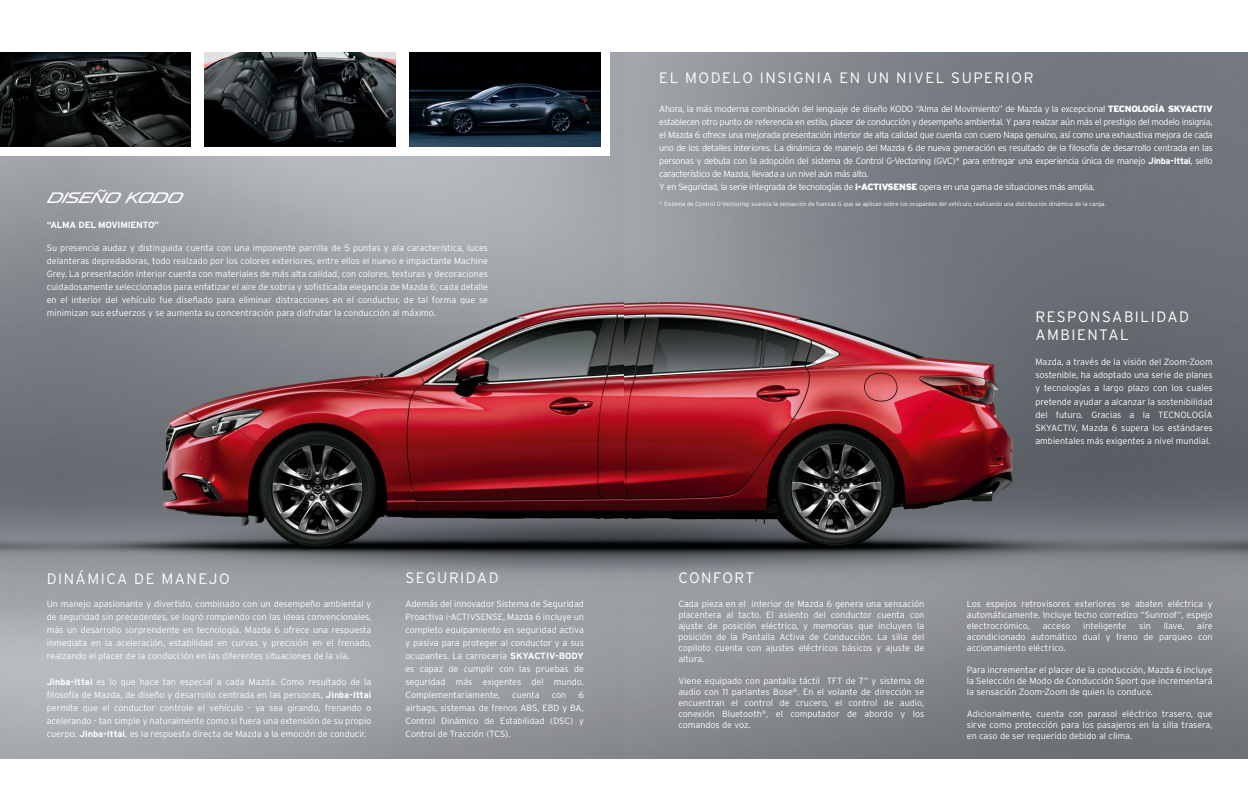
<style>
.page{position:relative;width:1248px;height:794px;background:#fff}
.page>*{position:absolute;margin:0;border:0;box-sizing:border-box;transform-origin:0 0}
.t1{font:300 15px/18px "Interstate";letter-spacing:.1em;color:#fff}
.t2{font:15px "Mazda";color:#fff}
.t3{font:300 9px/13px "Interstate";letter-spacing:-.035em;color:#fff;text-align:justify}
.t4{font:700 9px "Interstate";letter-spacing:-.025em;color:#fff}
.t5{font:300 9px "Interstate";color:#fff}
.t6{font:300 6px "Interstate";color:#fff}
.s1{font-weight:700}
.s2{font-weight:900}
</style>
<div class="page">
<img style="left:0;top:52px;width:1247px;height:706px">
<div style="left:0;top:35px;width:609px;height:121px;background:#fff"></div>
<img style="left:204px;top:52px;width:191px;height:94px">
<img style="left:0;top:52px;width:191px;height:94px">
<img style="left:409px;top:52px;width:191px;height:94px">
<h1 class="t2" style="left:49px;top:189px;width:136px">DISEÑO KODO</h1>
<p class="t4" style="left:47px;top:219px;width:114px">“ALMA DEL MOVIMIENTO”</p>
<p class="t3" style="left:47px;top:241px;width:443px">Su presencia audaz y distinguida cuenta con una imponente parrilla de 5 puntas y ala característica, luces delanteras depredadoras, todo realzado por los colores exteriores, entre ellos el nuevo e impactante Machine Grey. La presentación interior cuenta con materiales de más alta calidad, con colores, texturas y decoraciones cuidadosamente seleccionados para enfatizar el aire de sobria y sofisticada elegancia de Mazda 6; cada detalle en el interior del vehículo fue diseñado para eliminar distracciones en el conductor, de tal forma que se minimizan sus esfuerzos y se aumenta su concentración para disfrutar la conducción al máximo.</p>
<h1 class="t1" style="left:47px;top:570px;width:184px">DINÁMICA DE MANEJO</h1>
<h1 class="t1" style="left:405px;top:569px;width:95px">SEGURIDAD</h1>
<p class="t3" style="left:47px;top:597px;width:326px">Un manejo apasionante y divertido, combinado con un desempeño ambiental y de seguridad sin precedentes, se logró rompiendo con las ideas convencionales, más un desarrollo sorprendente en tecnología. Mazda 6 ofrece una respuesta inmediata en la aceleración, estabilidad en curvas y precisión en el frenado, realzando el placer de la conducción en las diferentes situaciones de la vía.</p>
<p class="t3" style="left:47px;top:675px;width:326px"><span class="s1">Jinba-Ittai</span> es lo que hace tan especial a cada Mazda. Como resultado de la filosofía de Mazda, de diseño y desarrollo centrada en las personas, <span class="s1">Jinba-Ittai </span>permite que el conductor controle el vehículo - ya sea girando, frenando o acelerando - tan simple y naturalmente como si fuera una extensión de su propio cuerpo. <span class="s1">Jinba-Ittai</span>, es la respuesta directa de Mazda a la emoción de conducir.</p>
<p class="t3" style="left:405px;top:597px;width:180px">Además del innovador Sistema de Seguridad Proactiva i-ACTIVSENSE, Mazda 6 incluye un completo equipamiento en seguridad activa y pasiva para proteger al conductor y a sus ocupantes. La carrocería <span class="s1">SKYACTIV-BODY </span>es capaz de cumplir con las pruebas de seguridad más exigentes del mundo.<br>Complementariamente,</p>
<p class="t3" style="left:512px;top:688px;width:29px">cuenta</p>
<p class="t3" style="left:551px;top:688px;width:16px">con</p>
<p class="t3" style="left:405px;top:688px;width:180px;text-indent:173px">6 airbags, sistemas de frenos ABS, EBD y BA, Control Dinámico de Estabilidad (DSC) y Control de Tracción (TCS).</p>
<h1 class="t1" style="left:659px;top:69px;width:375px">EL MODELO INSIGNIA EN UN NIVEL SUPERIOR</h1>
<p class="t3" style="left:659px;top:102px;width:555px;text-align:left">Ahora, la más moderna combinación del lenguaje de diseño KODO “Alma del Movimiento” de Mazda y la excepcional <span class="s2">TECNOLOGÍA SKYACTIV </span>establecen otro punto de referencia en estilo, placer de conducción y desempeño ambiental. Y para realzar aún más el prestigio del modelo insignia, el Mazda 6 ofrece una mejorada presentación interior de alta calidad que cuenta con cuero Napa genuino, así como una exhaustiva mejora de cada uno de los detalles interiores. La dinámica de manejo del Mazda 6 de nueva generación es resultado de la filosofía de desarrollo centrada en las personas y debuta con la adopción del sistema de Control G-Vectoring (GVC)* para entregar una experiencia única de manejo <span class="s1">Jinba-Ittai</span>, sello característico de Mazda, llevada a un nivel aún más alto.<br>Y en Seguridad, la serie integrada de tecnologías de <span class="s2">i-ACTIVSENSE</span> opera en una gama de situaciones más amplia.</p>
<p class="t6" style="left:659px;top:200px;width:448px">* Sistema de Control G-Vectoring: suaviza la sensación de fuerzas G que se aplican sobre los ocupantes del vehículo, realizando una distribución dinámica de la carga.</p>
<h1 class="t1" style="left:1035px;top:308px;width:155px">RESPONSABILIDAD<br>AMBIENTAL</h1>
<p class="t3" style="left:1035px;top:355px;width:179px">Mazda, a través de la visión del Zoom-Zoom sostenible, ha adoptado una serie de planes y tecnologías a largo plazo con los cuales pretende ayudar a alcanzar la sostenibilidad del futuro. Gracias a la TECNOLOGÍA SKYACTIV, Mazda 6 supera los estándares ambientales más exigentes a nivel mundial.</p>
<h1 class="t1" style="left:678px;top:569px;width:78px">CONFORT</h1>
<p class="t3" style="left:678px;top:598px;width:247px;line-height:11px">Cada pieza en el interior de Mazda 6 genera una sensación placentera al tacto. El asiento del conductor cuenta con ajuste de posición eléctrico, y memorias que incluyen la posición de la Pantalla Activa de Conducción. La silla del copiloto cuenta con ajustes eléctricos básicos y ajuste de altura.</p>
<p class="t3" style="left:678px;top:675px;width:247px;line-height:11px">Viene equipado con pantalla táctil TFT de 7” y sistema de audio con 11 parlantes Bose<sup>®</sup>. En el volante de dirección se encuentran el control de crucero, el control de audio, conexión Bluetooth<sup>®</sup>, el computador de abordo y los comandos de voz.</p>
<p class="t3" style="left:966px;top:598px;width:247px;line-height:11px">Los espejos retrovisores exteriores se abaten eléctrica y automáticamente. Incluye techo corredizo “Sunroof”, espejo electrocrómico,</p>
<p class="t3" style="left:1042px;top:619px;width:29px">acceso</p>
<p class="t5" style="left:1083px;top:620px;width:45px">inteligente</p>
<p class="t3" style="left:1138px;top:619px;width:13px">sin</p>
<p class="t3" style="left:1163px;top:619px;width:22px">llave,</p>
<p class="t3" style="left:966px;top:620px;width:247px;line-height:11px;text-indent:230px">aire acondicionado automático dual y freno de parqueo con accionamiento eléctrico.</p>
<p class="t3" style="left:966px;top:664px;width:247px;line-height:11px">Para incrementar el placer de la conducción, Mazda 6 incluye la Selección de Modo de Conducción Sport que incrementará la sensación Zoom-Zoom de quien lo conduce.</p>
<p class="t3" style="left:966px;top:708px;width:247px;line-height:11px">Adicionalmente, cuenta con parasol eléctrico trasero, que sirve como protección para los pasajeros en la silla trasera, en caso de ser requerido debido al clima.</p>
</div>
